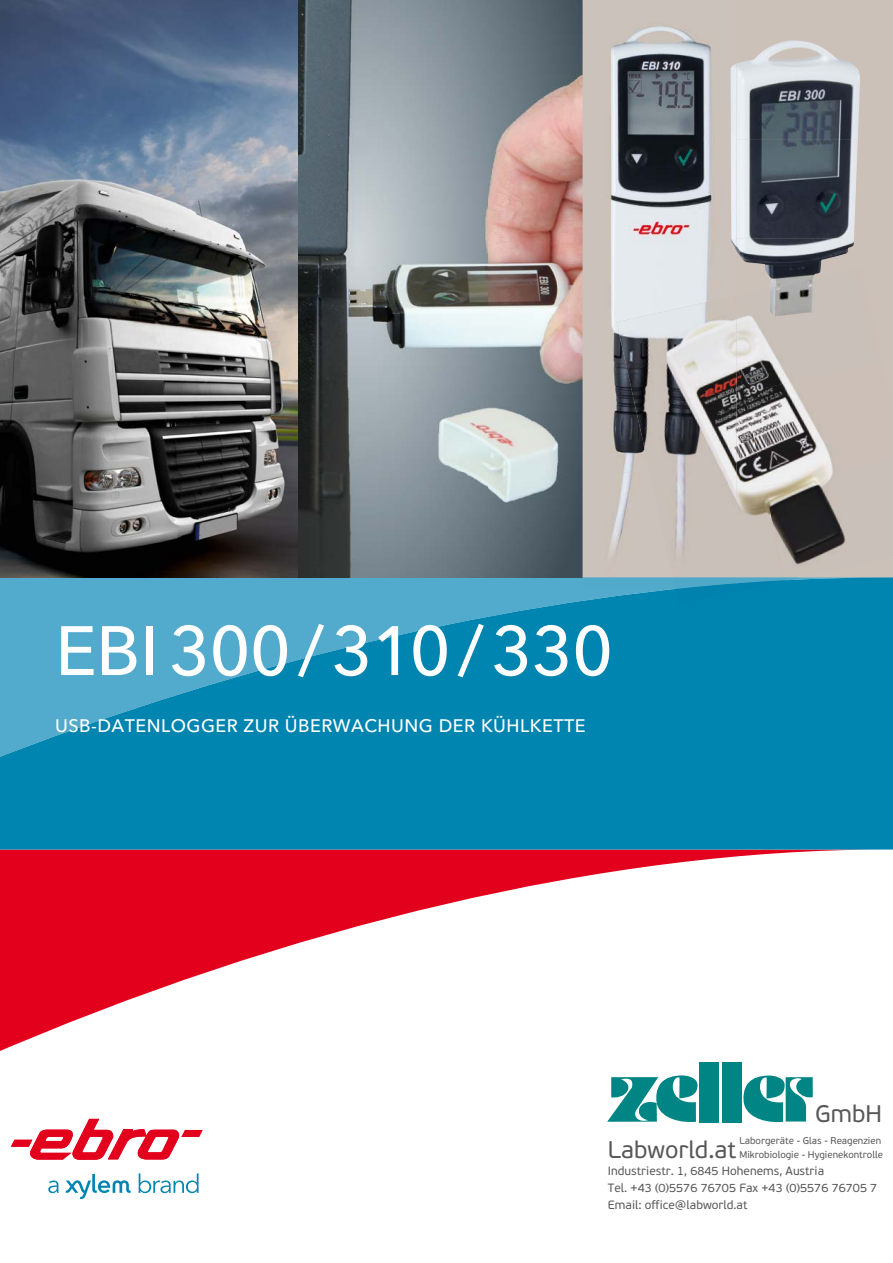
<style>
.page{position:relative;width:893px;height:1263px;background:#fff}
.page>*{position:absolute;margin:0;border:0;box-sizing:border-box;transform-origin:0 0}
.t1{font:500 69px "Avenir Next LT Pro";letter-spacing:-.01em;color:#fff}
.t2{font:24px "PF Beau Sans Pro";color:#585858}
.t3{font:500 18px "Avenir Next LT Pro";letter-spacing:.025em;color:#fff}
.t4{font:12px/16.8px "PF Beau Sans Pro";color:#585858}
.t5{font:9.75px/14px "PF Beau Sans Pro";color:#585858}
</style>
<div class="page">
<div style="left:583px;top:0;width:310px;height:577px;background:#cbc1b9"></div>
<svg style="left:0;top:849px;width:885px;height:202px"></svg>
<svg style="left:0;top:577px;width:893px;height:272px;background:#128cb5"></svg>
<svg style="left:66px;top:1174px;width:65px;height:25px"></svg>
<svg style="left:48px;top:1180px;width:11px;height:13px"></svg>
<svg style="left:139px;top:1173px;width:60px;height:20px"></svg>
<svg style="left:11px;top:1119px;width:192px;height:41px"></svg>
<img style="left:0;top:0;width:583px;height:577px">
<img style="left:610px;top:25px;width:101px;height:80px">
<img style="left:610px;top:105px;width:102px;height:105px">
<img style="left:610px;top:210px;width:101px;height:105px">
<img style="left:611px;top:315px;width:25px;height:157px">
<img style="left:609px;top:472px;width:24px;height:82px">
<img style="left:583px;top:577px;width:90px;height:12px">
<img style="left:736px;top:315px;width:42px;height:44px">
<img style="left:736px;top:359px;width:43px;height:157px">
<img style="left:744px;top:362px;width:86px;height:125px">
<img style="left:764px;top:458px;width:82px;height:107px">
<img style="left:736px;top:577px;width:64px;height:6px">
<div style="left:676px;top:580px;width:113px;height:24px;background:#0084b0"></div>
<img style="left:617px;top:295px;width:119px;height:117px">
<img style="left:636px;top:389px;width:100px;height:94px">
<img style="left:675px;top:483px;width:61px;height:67px">
<img style="left:673px;top:577px;width:63px;height:12px">
<img style="left:676px;top:583px;width:60px;height:6px">
<img style="left:736px;top:40px;width:124px;height:99px">
<img style="left:736px;top:139px;width:122px;height:99px">
<img style="left:736px;top:238px;width:118px;height:40px">
<img style="left:730px;top:64px;width:6px;height:186px">
<img style="left:770px;top:278px;width:45px;height:39px">
<div style="left:723px;top:1062px;width:19px;height:60px;background:#008585"></div>
<div style="left:699px;top:1062px;width:20px;height:60px;background:#008585"></div>
<svg style="left:743px;top:1075px;width:70px;height:47px"></svg>
<svg style="left:607px;top:1075px;width:91px;height:47px"></svg>
<h1 class="t1" style="left:55px;top:609px;width:559px">EBI 300 / 310 / 330</h1>
<h3 class="t3" style="left:55px;top:715px;width:532px">USB-DATENLOGGER ZUR ÜBERWACHUNG DER KÜHLKETTE</h3>
<h2 class="t2" style="left:815px;top:1100px;width:68px">GmbH</h2>
<p class="t5" style="left:739px;top:1134px;width:145px">Laborgeräte - Glas - Reagenzien<br>Mikrobiologie - Hygienekontrolle</p>
<h2 class="t2" style="left:608px;top:1136px;width:130px">Labworld.at</h2>
<p class="t4" style="left:608px;top:1163px;width:271px">Industriestr. 1, 6845 Hohenems, Austria<br>Tel. +43 (0)5576 76705 Fax +43 (0)5576 76705 7<br>Email: office@labworld.at</p>
</div>
